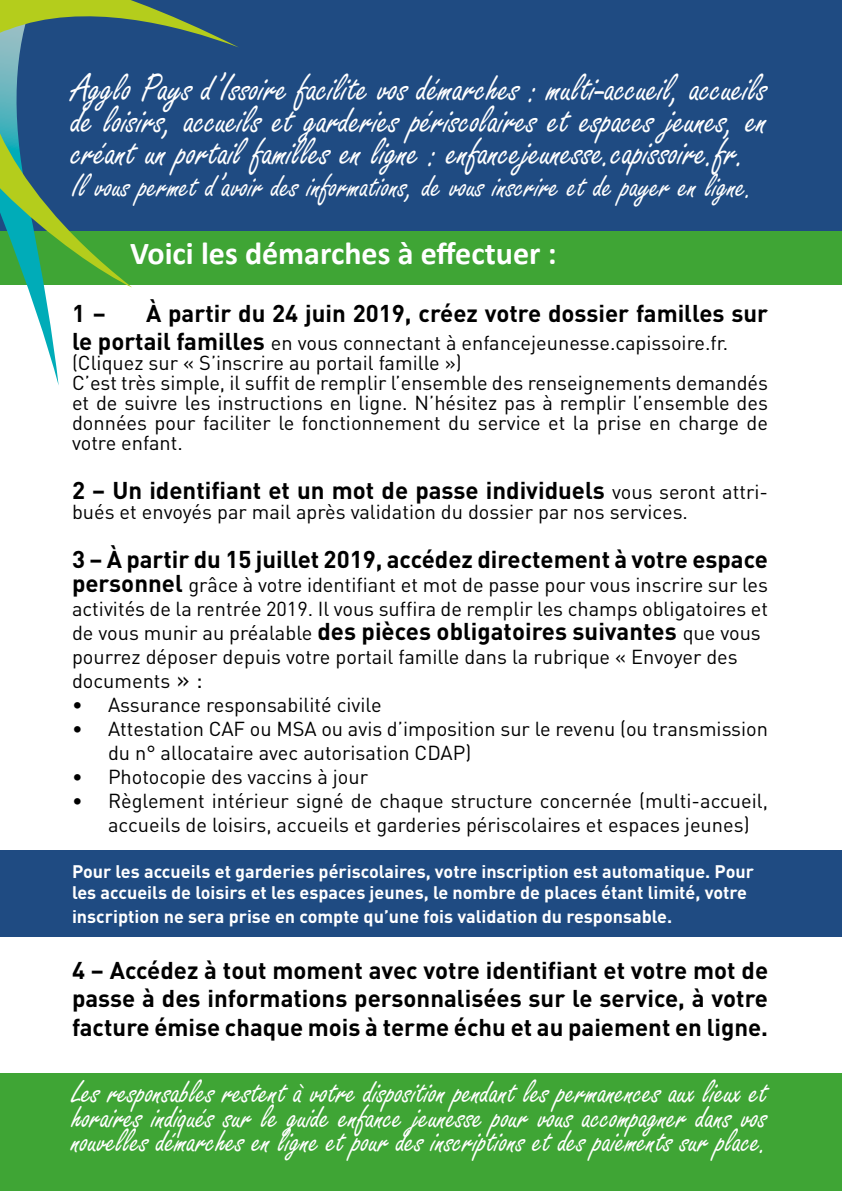
<style>
.page{position:relative;width:842px;height:1191px;background:#fff}
.page>*{position:absolute;margin:0;border:0;box-sizing:border-box;transform-origin:0 0}
.t1{font:42px/32px "Freestyle Script";color:#fff;text-align:justify;scale:.95 1}
.t2{font:36px "Freestyle Script";color:#fff;scale:.95 1}
.t3{font:700 32px "Calibri";color:#fff}
.t4{font:700 24px/28.8px "DIN";color:#000;text-align:justify}
.t5{font:20px/20px "DIN";color:#000}
.t6{font:700 18px/21.6px "DIN";color:#fff}
.s1{font-weight:700;font-size:24px}
.s2{font-weight:400;font-size:20px}
.s3{font-size:24px}
</style>
<div class="page">
<div style="left:0;top:1073px;width:842px;height:118px;background:#3fa535"></div>
<div style="left:0;top:850px;width:842px;height:87px;background:#1f4b82"></div>
<div style="left:0;top:0;width:842px;height:276px;background:#1f4b82"></div>
<div style="left:0;top:231px;width:842px;height:54px;background:#3fa535"></div>
<svg style="left:42px;top:331px;width:17px;height:54px"></svg>
<svg style="left:0;top:0;width:238px;height:331px"></svg>
<h1 class="t1" style="left:72px;top:74px;width:734px">Agglo Pays d’Issoire facilite vos démarches : multi-accueil, accueils de loisirs, accueils et garderies périscolaires et espaces jeunes, en créant un portail familles en ligne : enfancejeunesse.capissoire.fr.</h1>
<h2 class="t2" style="left:72px;top:166px;width:719px">Il vous permet d’avoir des informations, de vous inscrire et de payer en ligne.</h2>
<h3 class="t3" style="left:130px;top:231px;width:428px">Voici les démarches à effectuer :</h3>
<p class="t4" style="left:72px;top:297px;width:36px">1 –</p>
<p class="t4" style="left:146px;top:297px;width:623px">À partir du 24 juin 2019, créez votre dossier familles sur</p>
<p class="t5" style="left:72px;top:333px;width:698px"><span class="s1">le portail familles</span> en vous connectant à enfancejeunesse.capissoire.fr. (Cliquez sur « S’inscrire au portail famille »)<br>C’est très simple, il suffit de remplir l’ensemble des renseignements demandés et de suivre les instructions en ligne. N’hésitez pas à remplir l’ensemble des données pour faciliter le fonctionnement du service et la prise en charge de votre enfant.</p>
<p class="t4" style="left:72px;top:475px;width:697px">2 – Un identifiant et un mot de passe individuels <span class="s2">vous seront attri-</span></p>
<p class="t5" style="left:72px;top:501px;width:617px">bués et envoyés par mail après validation du dossier par nos services.</p>
<p class="t4" style="left:72px;top:544px;width:697px">3 – À partir du 15 juillet 2019, accédez directement à votre espace</p>
<p class="t5" style="left:72px;top:572px;width:698px;line-height:24px"><span class="s1">personnel</span> grâce à votre identifiant et mot de passe pour vous inscrire sur les activités de la rentrée 2019. Il vous suffira de remplir les champs obligatoires et</p>
<p class="t4" style="left:72px;top:616px;width:690px"><span class="s2">de vous munir au préalable</span> des pièces obligatoires suivantes <span class="s2">que vous</span></p>
<p class="t5" style="left:72px;top:644px;width:667px;line-height:24px">pourrez déposer depuis votre portail famille dans la rubrique « Envoyer des documents <span class="s3">» :</span></p>
<p class="t5" style="left:72px;top:694px;width:311px">• Assurance responsabilité civile</p>
<p class="t5" style="left:108px;top:716px;width:662px;line-height:24px;text-indent:-36px">• Attestation CAF ou MSA ou avis d’imposition sur le revenu (ou transmission du n° allocataire avec autorisation CDAP)</p>
<p class="t5" style="left:72px;top:766px;width:298px">• Photocopie des vaccins à jour</p>
<p class="t5" style="left:108px;top:788px;width:662px;line-height:24px;text-indent:-36px">• Règlement intérieur signé de chaque structure concernée (multi-accueil, accueils de loisirs, accueils et garderies périscolaires et espaces jeunes)</p>
<p class="t6" style="left:72px;top:859px;width:683px">Pour les accueils et garderies périscolaires, votre inscription est automatique. Pour les accueils de loisirs et les espaces jeunes, le nombre de places étant limité, votre</p>
<p class="t6" style="left:72px;top:905px;width:602px">inscription ne sera prise en compte qu’une fois validation du responsable.</p>
<p class="t4" style="left:72px;top:954px;width:698px">4 – Accédez à tout moment avec votre identifiant et votre mot de passe à des informations personnalisées sur le service, à votre facture émise chaque mois à terme échu et au paiement en ligne.</p>
<h2 class="t2" style="left:72px;top:1072px;width:734px">Les responsables restent à votre disposition pendant les permanences aux lieux et</h2>
<h2 class="t2" style="left:72px;top:1096px;width:734px">horaires indiqués sur le guide enfance jeunesse pour vous accompagner dans vos</h2>
<h2 class="t2" style="left:72px;top:1120px;width:734px">nouvelles démarches en ligne et pour des inscriptions et des paiements sur place.</h2>
</div>
